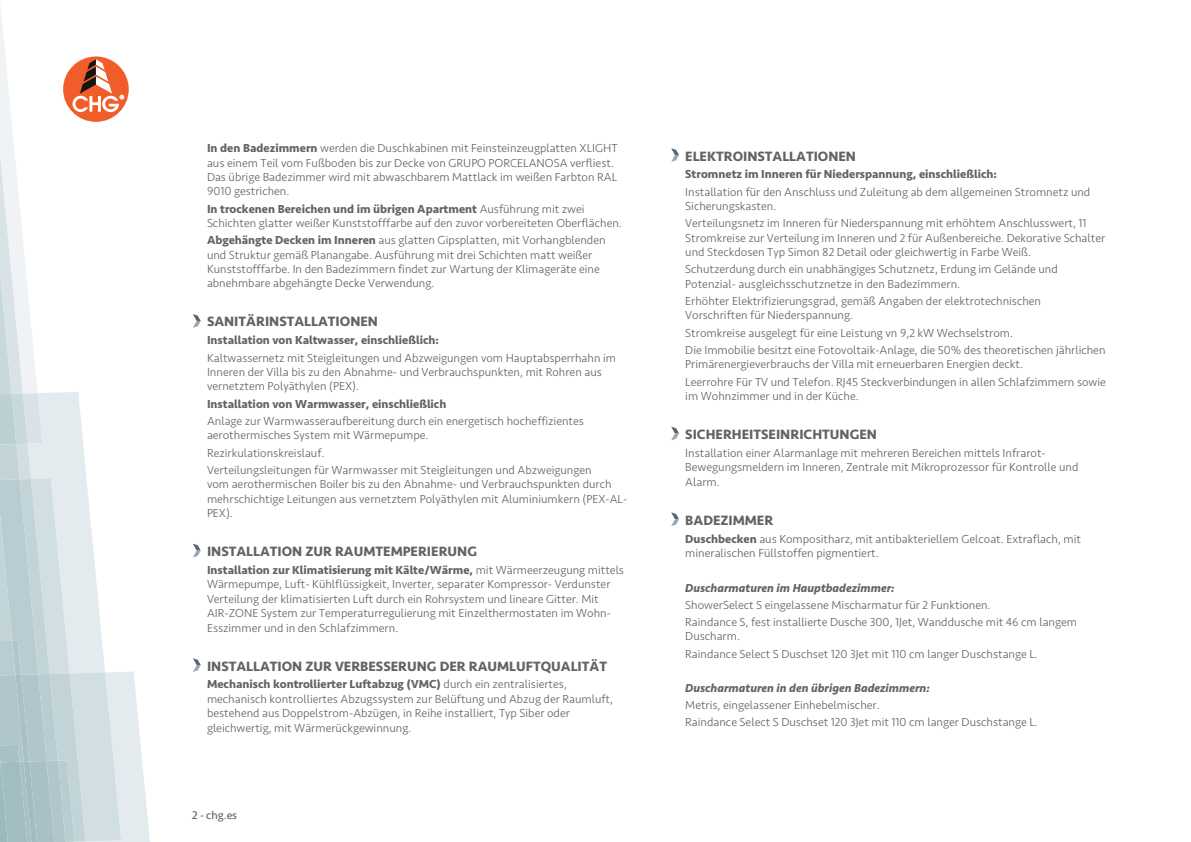
<style>
.page{position:relative;width:1191px;height:842px;background:#fff}
.page>*{position:absolute;margin:0;border:0;box-sizing:border-box;transform-origin:0 0}
.t1{font:700 14px "Seravek";color:#636366}
.t2{font:300 12px/14.4px "Seravek";color:#636366}
.t3{font:700 12px "Seravek";color:#636366}
.t4{font:italic 700 12px "Seravek";color:#636366}
.t5{font:11.6px "Seravek";color:#57585a}
.s1{font-weight:700}
</style>
<div class="page">
<svg style="left:0;top:6px;width:150px;height:836px"></svg>
<svg style="left:193px;top:314px;width:8px;height:14px"></svg>
<svg style="left:193px;top:544px;width:8px;height:13px"></svg>
<svg style="left:193px;top:658px;width:8px;height:14px"></svg>
<svg style="left:671px;top:148px;width:8px;height:14px"></svg>
<svg style="left:671px;top:427px;width:8px;height:13px"></svg>
<svg style="left:671px;top:512px;width:8px;height:14px"></svg>
<p class="t2" style="left:207px;top:141px;width:412px"><span class="s1">In den Badezimmern</span> werden die Duschkabinen mit Feinsteinzeugplatten XLIGHT aus einem Teil vom Fußboden bis zur Decke von GRUPO PORCELANOSA verfliest.<br>Das übrige Badezimmer wird mit abwaschbarem Mattlack im weißen Farbton RAL 9010 gestrichen.</p>
<p class="t2" style="left:207px;top:202px;width:416px"><span class="s1">In trockenen Bereichen und im übrigen Apartment</span> Ausführung mit zwei<br>Schichten glatter weißer Kunststofffarbe auf den zuvor vorbereiteten Oberflächen.</p>
<p class="t2" style="left:207px;top:233px;width:400px"><span class="s1">Abgehängte Decken im Inneren</span> aus glatten Gipsplatten, mit Vorhangblenden und Struktur gemäß Planangabe. Ausführung mit drei Schichten matt weißer Kunststofffarbe. In den Badezimmern findet zur Wartung der Klimageräte eine abnehmbare abgehängte Decke Verwendung.</p>
<p class="t1" style="left:207px;top:313px;width:172px">SANITÄRINSTALLATIONEN</p>
<p class="t3" style="left:207px;top:333px;width:233px">Installation von Kaltwasser, einschließlich:</p>
<p class="t2" style="left:207px;top:351px;width:410px">Kaltwassernetz mit Steigleitungen und Abzweigungen vom Hauptabsperrhahn im<br>Inneren der Villa bis zu den Abnahme- und Verbrauchspunkten, mit Rohren aus vernetztem Polyäthylen (PEX).</p>
<p class="t3" style="left:207px;top:396px;width:241px">Installation von Warmwasser, einschließlich</p>
<p class="t2" style="left:207px;top:414px;width:378px">Anlage zur Warmwasseraufbereitung durch ein energetisch hocheffizientes aerothermisches System mit Wärmepumpe.</p>
<p class="t2" style="left:207px;top:444px;width:386px;line-height:17.2px">Rezirkulationskreislauf.<br>Verteilungsleitungen für Warmwasser mit Steigleitungen und Abzweigungen</p>
<p class="t2" style="left:207px;top:477px;width:422px">vom aerothermischen Boiler bis zu den Abnahme- und Verbrauchspunkten durch mehrschichtige Leitungen aus vernetztem Polyäthylen mit Aluminiumkern (PEX-AL-<br>PEX).</p>
<p class="t1" style="left:207px;top:543px;width:272px">INSTALLATION ZUR RAUMTEMPERIERUNG</p>
<p class="t2" style="left:207px;top:563px;width:418px"><span class="s1">Installation zur Klimatisierung mit Kälte/Wärme,</span> mit Wärmeerzeugung mittels Wärmepumpe, Luft- Kühlflüssigkeit, Inverter, separater Kompressor- Verdunster Verteilung der klimatisierten Luft durch ein Rohrsystem und lineare Gitter. Mit AIR-ZONE System zur Temperaturregulierung mit Einzelthermostaten im Wohn-Esszimmer und in den Schlafzimmern.</p>
<p class="t1" style="left:207px;top:657px;width:401px">INSTALLATION ZUR VERBESSERUNG DER RAUMLUFTQUALITÄT</p>
<p class="t2" style="left:207px;top:677px;width:407px"><span class="s1">Mechanisch kontrollierter Luftabzug (VMC)</span> durch ein zentralisiertes, mechanisch kontrolliertes Abzugssystem zur Belüftung und Abzug der Raumluft, bestehend aus Doppelstrom-Abzügen, in Reihe installiert, Typ Siber oder gleichwertig, mit Wärmerückgewinnung.</p>
<p class="t5" style="left:192px;top:808px;width:46px">2 - chg.es</p>
<p class="t1" style="left:685px;top:147px;width:172px">ELEKTROINSTALLATIONEN</p>
<p class="t3" style="left:685px;top:167px;width:313px">Stromnetz im Inneren für Niederspannung, einschließlich:</p>
<p class="t2" style="left:685px;top:185px;width:406px">Installation für den Anschluss und Zuleitung ab dem allgemeinen Stromnetz und<br>Sicherungskasten.</p>
<p class="t2" style="left:685px;top:216px;width:421px">Verteilungsnetz im Inneren für Niederspannung mit erhöhtem Anschlusswert, 11<br>Stromkreise zur Verteilung im Inneren und 2 für Außenbereiche. Dekorative Schalter und Steckdosen Typ Simon 82 Detail oder gleichwertig in Farbe Weiß.</p>
<p class="t2" style="left:685px;top:262px;width:374px">Schutzerdung durch ein unabhängiges Schutznetz, Erdung im Gelände und<br>Potenzial- ausgleichsschutznetze in den Badezimmern.</p>
<p class="t2" style="left:685px;top:294px;width:357px">Erhöhter Elektrifizierungsgrad, gemäß Angaben der elektrotechnischen<br>Vorschriften für Niederspannung.</p>
<p class="t2" style="left:685px;top:324px;width:422px;line-height:17.2px">Stromkreise ausgelegt für eine Leistung vn 9,2 kW Wechselstrom.<br>Die Immobilie besitzt eine Fotovoltaik-Anlage, die 50% des theoretischen jährlichen</p>
<p class="t2" style="left:685px;top:356px;width:422px;line-height:17.2px">Primärenergieverbrauchs der Villa mit erneuerbaren Energien deckt.<br>Leerrohre Für TV und Telefon. RJ45 Steckverbindungen in allen Schlafzimmern sowie</p>
<p class="t2" style="left:685px;top:389px;width:175px">im Wohnzimmer und in der Küche.</p>
<p class="t1" style="left:685px;top:426px;width:193px">SICHERHEITSEINRICHTUNGEN</p>
<p class="t2" style="left:685px;top:446px;width:394px">Installation einer Alarmanlage mit mehreren Bereichen mittels Infrarot-<br>Bewegungsmeldern im Inneren, Zentrale mit Mikroprozessor für Kontrolle und<br>Alarm.</p>
<p class="t1" style="left:685px;top:511px;width:89px">BADEZIMMER</p>
<p class="t2" style="left:685px;top:532px;width:397px"><span class="s1">Duschbecken</span> aus Kompositharz, mit antibakteriellem Gelcoat. Extraflach, mit mineralischen Füllstoffen pigmentiert.</p>
<p class="t4" style="left:685px;top:580px;width:211px">Duscharmaturen im Hauptbadezimmer:</p>
<p class="t2" style="left:685px;top:596px;width:393px;line-height:17.2px">ShowerSelect S eingelassene Mischarmatur für 2 Funktionen.<br>Raindance S, fest installierte Dusche 300, 1Jet, Wanddusche mit 46 cm langem</p>
<p class="t2" style="left:685px;top:628px;width:354px;line-height:17.2px">Duscharm.<br>Raindance Select S Duschset 120 3Jet mit 110 cm langer Duschstange L.</p>
<p class="t4" style="left:685px;top:680px;width:246px">Duscharmaturen in den übrigen Badezimmern:</p>
<p class="t2" style="left:685px;top:696px;width:354px;line-height:17.2px">Metris, eingelassener Einhebelmischer.<br>Raindance Select S Duschset 120 3Jet mit 110 cm langer Duschstange L.</p>
</div>
